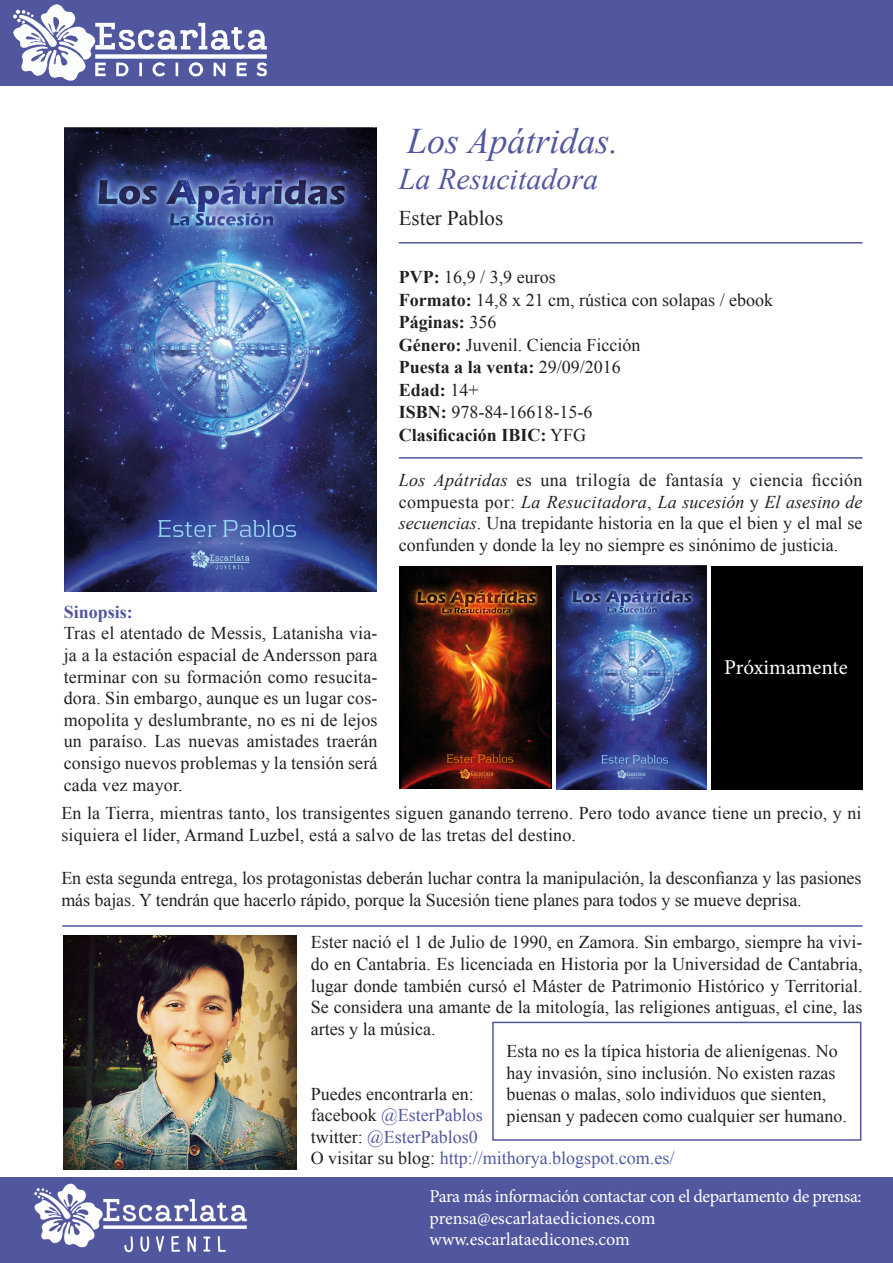
<style>
.page{position:relative;width:893px;height:1263px;background:#fff}
.page>*{position:absolute;margin:0;border:0;box-sizing:border-box;transform-origin:0 0}
.t1{font:italic 36px "Times New Roman";color:#51579e}
.t2{font:italic 30px "Times New Roman";color:#51579e}
.t3{font:21px "Minion Pro";letter-spacing:-.005em;color:#fff}
.t4{font:21px "Times New Roman";color:#231f20}
.t5{font:18px/21.6px "Times New Roman";color:#231f20;text-align:justify}
.t6{font:18px "Times New Roman";color:#51579e}
.t7{font:700 18px "Times New Roman";color:#231f20}
.t8{font:18px "Minion Pro";color:#fff}
.t9{font:18px "Minion Pro";letter-spacing:-.02em;color:#fff}
.t10{font:700 18px "Times New Roman";color:#51579e}
.s1{font-weight:700}
.s2{font-weight:400}
.s3{font-style:italic}
.s4{color:#231f20}
</style>
<div class="page">
<div style="left:0;top:0;width:893px;height:85px;background:#51579e"></div>
<div style="left:0;top:1178px;width:893px;height:85px;background:#51579e"></div>
<img style="left:13px;top:4px;width:254px;height:77px">
<img style="left:34px;top:1183px;width:213px;height:70px">
<img style="left:65px;top:128px;width:312px;height:463px">
<hr style="left:399px;top:242px;width:463px;height:2px;background:#51579e">
<hr style="left:399px;top:457px;width:463px;height:2px;background:#51579e">
<img style="left:64px;top:935px;width:232px;height:234px">
<hr style="left:62px;top:925px;width:800px;height:2px;background:#51579e">
<img style="left:400px;top:567px;width:151px;height:221px">
<img style="left:556px;top:566px;width:150px;height:223px">
<div style="left:711px;top:566px;width:151px;height:223px;background:#000"></div>
<div style="left:492px;top:1022px;width:369px;height:119px;border:2px solid #51579e"></div>
<p class="t1" style="left:407px;top:116px;width:213px">Los Apátridas.</p>
<p class="t2" style="left:399px;top:158px;width:201px">La Resucitadora</p>
<p class="t4" style="left:399px;top:203px;width:106px">Ester Pablos</p>
<p class="t5" style="left:399px;top:266px;width:158px"><span class="s1">PVP:</span> 16,9 / 3,9 euros</p>
<p class="t5" style="left:399px;top:288px;width:376px"><span class="s1">Formato:</span> 14,8 x 21 cm, rústica con solapas / ebook</p>
<p class="t7" style="left:399px;top:309px;width:99px">Páginas: <span class="s2">356</span></p>
<p class="t5" style="left:399px;top:333px;width:243px"><span class="s1">Género:</span> Juvenil. Ciencia Ficción</p>
<p class="t7" style="left:399px;top:354px;width:223px">Puesta a la venta: <span class="s2">29/09/2016</span></p>
<p class="t7" style="left:399px;top:377px;width:81px">Edad: <span class="s2">14+</span></p>
<p class="t5" style="left:399px;top:401px;width:195px"><span class="s1">ISBN:</span> 978-84-16618-15-6</p>
<p class="t7" style="left:399px;top:422px;width:189px">Clasificación IBIC: <span class="s2">YFG</span></p>
<p class="t10" style="left:64px;top:599px;width:71px">Sinopsis:</p>
<p class="t5" style="left:64px;top:622px;width:315px">Tras el atentado de Messis, Latanisha via&shy;ja a la estación espacial de Andersson para terminar con su formación como resucita&shy;dora. Sin embargo, aunque es un lugar cos&shy;mopolita y deslumbrante, no es ni de lejos un paraíso. Las nuevas amistades traerán consigo nuevos problemas y la tensión será cada vez mayor.</p>
<p class="t5" style="left:399px;top:468px;width:465px"><span class="s3">Los Apátridas</span> es una trilogía de fantasía y ciencia ficción compuesta por: <span class="s3">La Resucitadora</span>, <span class="s3">La sucesión</span> y <span class="s3">El asesino de secuencias</span>. Una trepidante historia en la que el bien y el mal se confunden y donde la ley no siempre es sinónimo de justicia.</p>
<p class="t3" style="left:724px;top:654px;width:125px">Próximamente</p>
<p class="t5" style="left:61px;top:802px;width:802px">En la Tierra, mientras tanto, los transigentes siguen ganando terreno. Pero todo avance tiene un precio, y ni siquiera el líder, Armand Luzbel, está a salvo de las tretas del destino.</p>
<p class="t5" style="left:61px;top:867px;width:802px">En esta segunda entrega, los protagonistas deberán luchar contra la manipulación, la desconfianza y las pasiones más bajas. Y tendrán que hacerlo rápido, porque la Sucesión tiene planes para todos y se mueve deprisa.</p>
<p class="t5" style="left:311px;top:931px;width:553px">Ester nació el 1 de Julio de 1990, en Zamora. Sin embargo, siempre ha vivi&shy;do en Cantabria. Es licenciada en Historia por la Universidad de Cantabria, lugar donde también cursó el Máster de Patrimonio Histórico y Territorial.<br>Se considera una amante de la mitología, las religiones antiguas, el cine, las artes y la música.</p>
<p class="t5" style="left:506px;top:1040px;width:342px;text-align:left">Esta no es la típica historia de alienígenas. No hay invasión, sino inclusión. No existen razas buenas o malas, solo individuos que sienten, piensan y padecen como cualquier ser humano.</p>
<p class="t5" style="left:311px;top:1082px;width:164px">Puedes encontrarla en:</p>
<p class="t6" style="left:311px;top:1102px;width:174px"><span class="s4">facebook</span> @EsterPablos</p>
<p class="t6" style="left:311px;top:1124px;width:169px"><span class="s4">twitter:</span> @EsterPablos0</p>
<p class="t6" style="left:311px;top:1146px;width:365px"><span class="s4">O visitar su blog:</span> http://mithorya.blogspot.com.es/</p>
<p class="t9" style="left:429px;top:1184px;width:434px">Para más información contactar con el departamento de prensa:</p>
<p class="t8" style="left:429px;top:1206px;width:228px">prensa@escarlataediciones.com</p>
<p class="t8" style="left:429px;top:1227px;width:202px">www.escarlataedicones.com</p>
</div>
